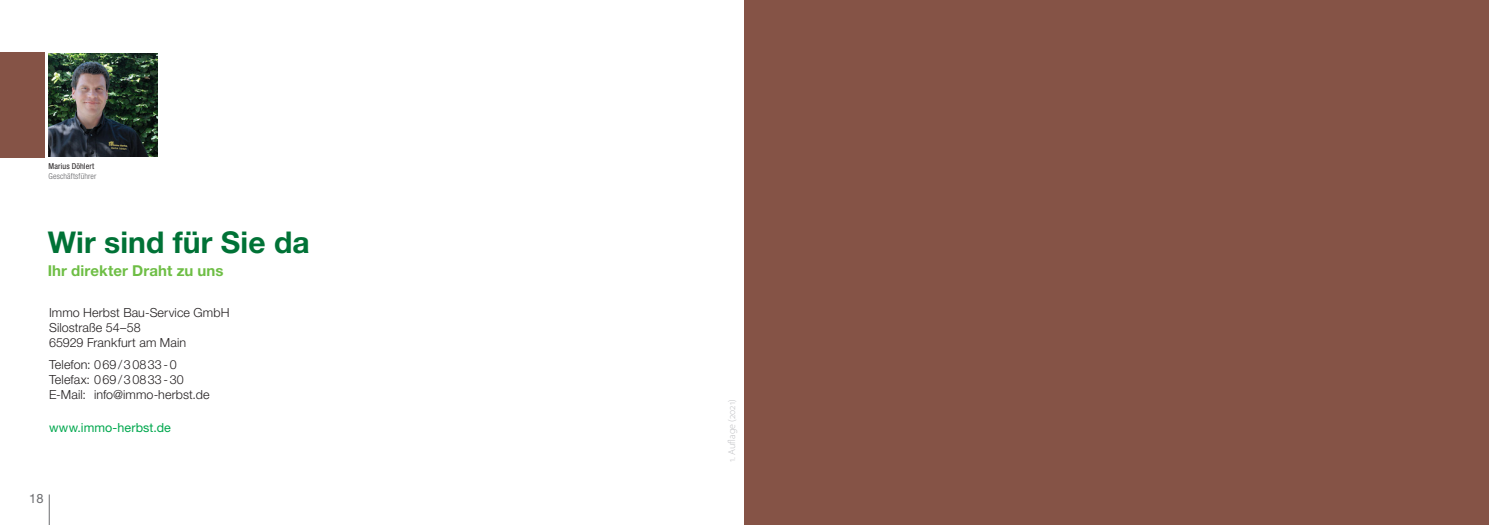
<style>
.page{position:relative;width:1489px;height:525px;background:#fff}
.page>*{position:absolute;margin:0;border:0;box-sizing:border-box;transform-origin:0 0}
.t1{font:700 30px "Helvetica Neue LT Std";letter-spacing:.005em;color:#007236}
.t2{font:700 15px "Helvetica Neue LT Std";letter-spacing:.01em;color:#6ebe45}
.t3{font:12.75px "Helvetica Neue LT Std";color:#6c6d70}
.t4{font:300 12.5px/15px "Helvetica Neue LT Std";letter-spacing:.005em;color:#231f20}
.t5{font:12.5px "Helvetica Neue LT Std";letter-spacing:.005em;color:#00a84e}
.t6{font:300 10px "Myriad Pro";letter-spacing:.005em;color:#bcbdc0}
.t7{font:300 condensed 8.12px "Helvetica Neue LT Std";letter-spacing:.015em;color:#636366}
.t8{font:condensed 8.12px "Helvetica Neue LT Std";letter-spacing:.015em;color:#231f20}
</style>
<div class="page">
<hr style="left:49px;top:494px;width:1px;height:30px;background:#6c6d70">
<div style="left:744px;top:0;width:744px;height:524px;background:#855346"></div>
<div style="left:0;top:52px;width:45px;height:105px;background:#855346"></div>
<img style="left:49px;top:53px;width:108px;height:104px">
<p class="t8" style="left:49px;top:161px;width:47px">Marius Döhlert</p>
<p class="t7" style="left:49px;top:171px;width:49px">Geschäftsführer</p>
<h1 class="t1" style="left:48px;top:224px;width:264px">Wir sind für Sie da</h1>
<p class="t2" style="left:48px;top:261px;width:177px">Ihr direkter Draht zu uns</p>
<p class="t4" style="left:49px;top:304px;width:182px">Immo Herbst Bau-Service GmbH<br>Silostraße 54–58<br>65929 Frankfurt am Main</p>
<p class="t4" style="left:49px;top:356px;width:162px">Telefon: 069/30833-0<br>Telefax: 069/30833-30<br>E-Mail: info@immo-herbst.de</p>
<p class="t5" style="left:49px;top:419px;width:123px">www.immo-herbst.de</p>
<p class="t3" style="left:29px;top:491px;width:16px">18</p>
<p class="t6" style="left:726px;top:461px;width:64px;rotate:-90deg">1. Auflage (2021)</p>
</div>
